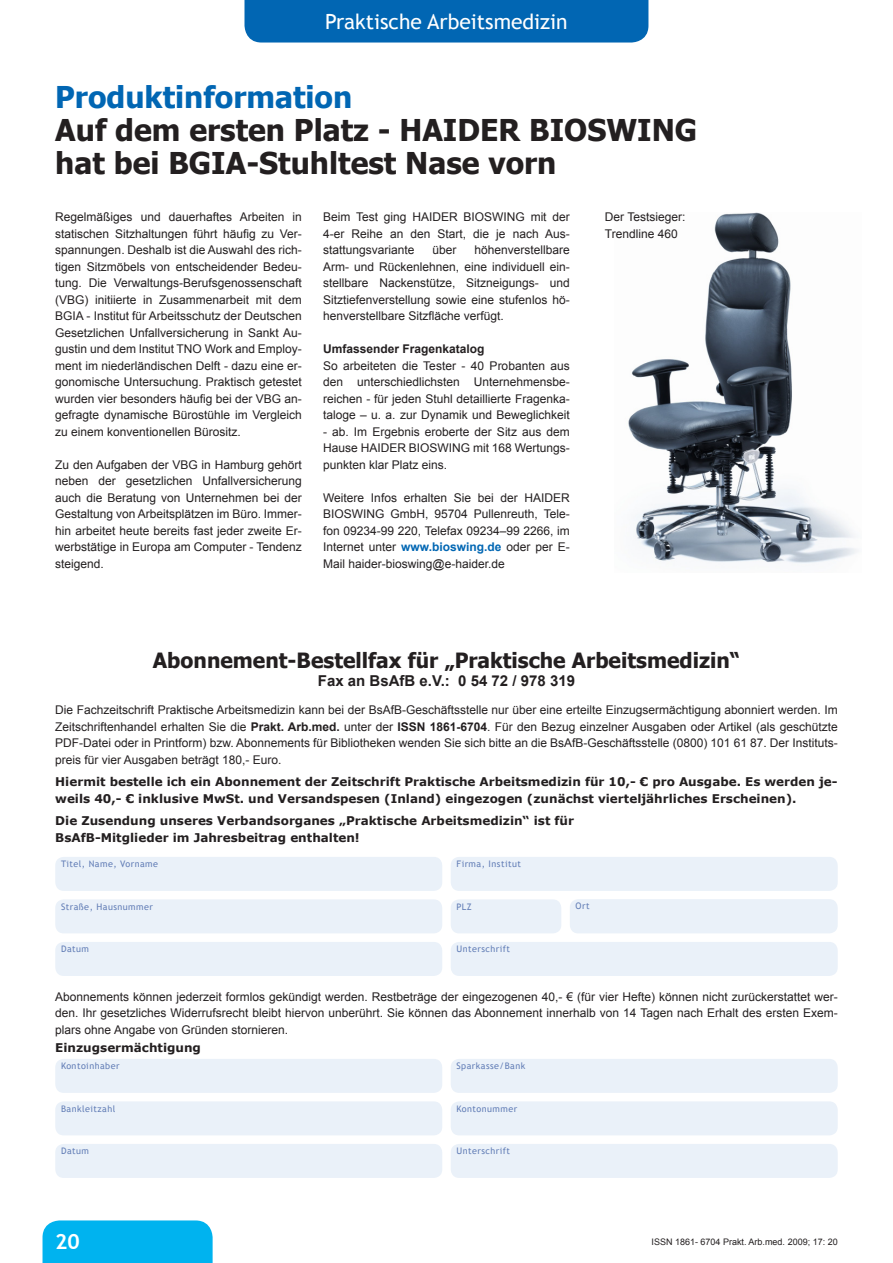
<style>
.page{position:relative;width:893px;height:1263px;background:#fff}
.page>*{position:absolute;margin:0;border:0;box-sizing:border-box;transform-origin:0 0}
.t1{font:700 30px/33px "Tahoma";color:#231f20}
.t2{font:700 30px "Tahoma";color:#0166b3}
.t3{font:700 21px "Tahoma";color:#231f20}
.t4{font:21px "Trebuchet MS";color:#fff}
.t5{font:700 21px "Trebuchet MS";color:#fff}
.t6{font:700 15px "Arial";color:#231f20}
.t7{font:12px/16.5px "Arial";color:#231f20;text-align:justify}
.t8{font:700 12px/16.5px "Verdana";color:#231f20}
.t9{font:700 12px "Arial";color:#231f20}
.t10{font:9px "Trebuchet MS";letter-spacing:.05em;color:#647fb7}
.t11{font:9px "Arial";color:#231f20}
.s1{font-weight:700;color:#0166b3}
.s2{font-weight:700}
</style>
<div class="page">
<div style="left:244px;top:0;width:404px;height:43px;background:#0166b3"></div>
<div style="left:43px;top:1220px;width:170px;height:43px;background:#00b3ef"></div>
<img style="left:628px;top:213px;width:230px;height:351px">
<div style="left:55px;top:857px;width:387px;height:34px;background:#eaf1f9;border-radius:9px"></div>
<div style="left:451px;top:857px;width:387px;height:34px;background:#eaf1f9;border-radius:9px"></div>
<div style="left:55px;top:899px;width:387px;height:34px;background:#eaf1f9;border-radius:9px"></div>
<div style="left:451px;top:899px;width:110px;height:34px;background:#eaf1f9;border-radius:9px"></div>
<div style="left:570px;top:899px;width:268px;height:34px;background:#eaf1f9;border-radius:9px"></div>
<div style="left:55px;top:942px;width:387px;height:34px;background:#eaf1f9;border-radius:9px"></div>
<div style="left:451px;top:942px;width:387px;height:34px;background:#eaf1f9;border-radius:9px"></div>
<div style="left:55px;top:1059px;width:387px;height:34px;background:#eaf1f9;border-radius:9px"></div>
<div style="left:451px;top:1059px;width:387px;height:34px;background:#eaf1f9;border-radius:9px"></div>
<div style="left:55px;top:1101px;width:387px;height:34px;background:#eaf1f9;border-radius:9px"></div>
<div style="left:451px;top:1101px;width:387px;height:34px;background:#eaf1f9;border-radius:9px"></div>
<div style="left:55px;top:1144px;width:387px;height:34px;background:#eaf1f9;border-radius:9px"></div>
<div style="left:451px;top:1144px;width:387px;height:34px;background:#eaf1f9;border-radius:9px"></div>
<h2 class="t4" style="left:325px;top:9px;width:244px">Praktische Arbeitsmedizin</h2>
<h1 class="t2" style="left:55px;top:76px;width:298px">Produktinformation</h1>
<h1 class="t1" style="left:55px;top:112px;width:643px">Auf dem ersten Platz - HAIDER BIOSWING hat bei BGIA-Stuhltest Nase vorn</h1>
<p class="t7" style="left:55px;top:209px;width:248px">Regelmäßiges und dauerhaftes Arbeiten in statischen Sitzhaltungen führt häufig zu Ver&shy;spannungen. Deshalb ist die Auswahl des rich&shy;tigen Sitzmöbels von entscheidender Bedeu&shy;tung. Die Verwaltungs-Berufsgenossenschaft (VBG) initiierte in Zusammenarbeit mit dem BGIA - Institut für Arbeitsschutz der Deutschen Gesetzlichen Unfallversicherung in Sankt Au&shy;gustin und dem Institut TNO Work and Employ&shy;ment im niederländischen Delft - dazu eine er&shy;gonomische Untersuchung. Praktisch getestet wurden vier besonders häufig bei der VBG an&shy;gefragte dynamische Bürostühle im Vergleich zu einem konventionellen Bürositz.</p>
<p class="t7" style="left:55px;top:456px;width:248px">Zu den Aufgaben der VBG in Hamburg gehört neben der gesetzlichen Unfallversicherung auch die Beratung von Unternehmen bei der Gestaltung von Arbeitsplätzen im Büro. Immer&shy;hin arbeitet heute bereits fast jeder zweite Er&shy;werbstätige in Europa am Computer - Tendenz steigend.</p>
<p class="t7" style="left:323px;top:209px;width:248px">Beim Test ging HAIDER BIOSWING mit der 4-er Reihe an den Start, die je nach Aus&shy;stattungsvariante</p>
<p class="t7" style="left:605px;top:209px;width:82px">Der Testsieger:<br>Trendline 460</p>
<p class="t7" style="left:323px;top:242px;width:248px;text-indent:151px">höhenverstellbare Arm- und Rückenlehnen, eine individuell ein&shy;stellbare Nackenstütze, Sitzneigungs- und Sitztiefenverstellung sowie eine stufenlos hö&shy;henverstellbare Sitzfläche verfügt.</p>
<p class="t9" style="left:323px;top:341px;width:163px">Umfassender Fragenkatalog</p>
<p class="t7" style="left:323px;top:357px;width:248px">So arbeiteten die Tester - 40 Probanten aus den unterschiedlichsten Unternehmensbe&shy;reichen - für jeden Stuhl detaillierte Fragenka&shy;taloge – u. a. zur Dynamik und Beweglichkeit</p>
<p class="t7" style="left:323px;top:423px;width:248px">- ab. Im Ergebnis eroberte der Sitz aus dem Hause HAIDER BIOSWING mit 168 Wertungs&shy;punkten klar Platz eins.</p>
<p class="t7" style="left:323px;top:489px;width:248px">Weitere Infos erhalten Sie bei der HAIDER BIOSWING GmbH, 95704 Pullenreuth, Tele&shy;fon 09234-99 220, Telefax 09234–99 2266, im Internet unter <span class="s1">www.bioswing.de</span> oder per E-Mail haider-bioswing@e-haider.de</p>
<p class="t7" style="left:432px;top:242px;width:26px">über</p>
<h2 class="t3" style="left:153px;top:645px;width:589px">Abonnement-Bestellfax für „Praktische Arbeitsmedizin“</h2>
<p class="t6" style="left:318px;top:671px;width:259px">Fax an BsAfB e.V.: 0 54 72 / 978 319</p>
<p class="t7" style="left:55px;top:702px;width:784px">Die Fachzeitschrift Praktische Arbeitsmedizin kann bei der BsAfB-Geschäftsstelle nur über eine erteilte Einzugsermächtigung abonniert werden. Im Zeitschriftenhandel erhalten Sie die <span class="s2">Prakt. Arb.med.</span> unter der <span class="s2">ISSN 1861-6704</span>. Für den Bezug einzelner Ausgaben oder Artikel (als geschützte PDF-Datei oder in Printform) bzw. Abonnements für Bibliotheken wenden Sie sich bitte an die BsAfB-Geschäftsstelle (0800) 101 61 87. Der Instituts&shy;preis für vier Ausgaben beträgt 180,- Euro.</p>
<p class="t8" style="left:55px;top:773px;width:784px">Hiermit bestelle ich ein Abonnement der Zeitschrift Praktische Arbeitsmedizin für 10,- € pro Ausgabe. Es werden je&shy;weils 40,- € inklusive MwSt. und Versandspesen (Inland) eingezogen (zunächst vierteljährliches Erscheinen).</p>
<p class="t8" style="left:55px;top:812px;width:520px">Die Zusendung unseres Verbandsorganes „Praktische Arbeitsmedizin“ ist für<br>BsAfB-Mitglieder im Jahresbeitrag enthalten!</p>
<p class="t10" style="left:61px;top:858px;width:99px">Titel, Name, Vorname</p>
<p class="t10" style="left:456px;top:858px;width:66px">Firma, Institut</p>
<p class="t10" style="left:61px;top:901px;width:93px">Straße, Hausnummer</p>
<p class="t10" style="left:456px;top:901px;width:17px">PLZ</p>
<p class="t10" style="left:576px;top:901px;width:16px">Ort</p>
<p class="t10" style="left:61px;top:944px;width:29px">Datum</p>
<p class="t10" style="left:456px;top:944px;width:55px">Unterschrift</p>
<p class="t7" style="left:55px;top:988px;width:784px">Abonnements können jederzeit formlos gekündigt werden. Restbeträge der eingezogenen 40,- € (für vier Hefte) können nicht zurückerstattet wer&shy;den. Ihr gesetzliches Widerrufsrecht bleibt hiervon unberührt. Sie können das Abonnement innerhalb von 14 Tagen nach Erhalt des ersten Exem&shy;plars ohne Angabe von Gründen stornieren.</p>
<p class="t8" style="left:55px;top:1039px;width:147px">Einzugsermächtigung</p>
<p class="t10" style="left:61px;top:1060px;width:60px">Kontoinhaber</p>
<p class="t10" style="left:456px;top:1060px;width:70px">Sparkasse/Bank</p>
<p class="t10" style="left:61px;top:1103px;width:56px">Bankleitzahl</p>
<p class="t10" style="left:456px;top:1103px;width:62px">Kontonummer</p>
<p class="t10" style="left:61px;top:1145px;width:29px">Datum</p>
<p class="t10" style="left:456px;top:1145px;width:55px">Unterschrift</p>
<h2 class="t5" style="left:55px;top:1229px;width:26px">20</h2>
<p class="t11" style="left:652px;top:1236px;width:188px">ISSN 1861- 6704 Prakt. Arb.med. 2009; 17: 20</p>
</div>
